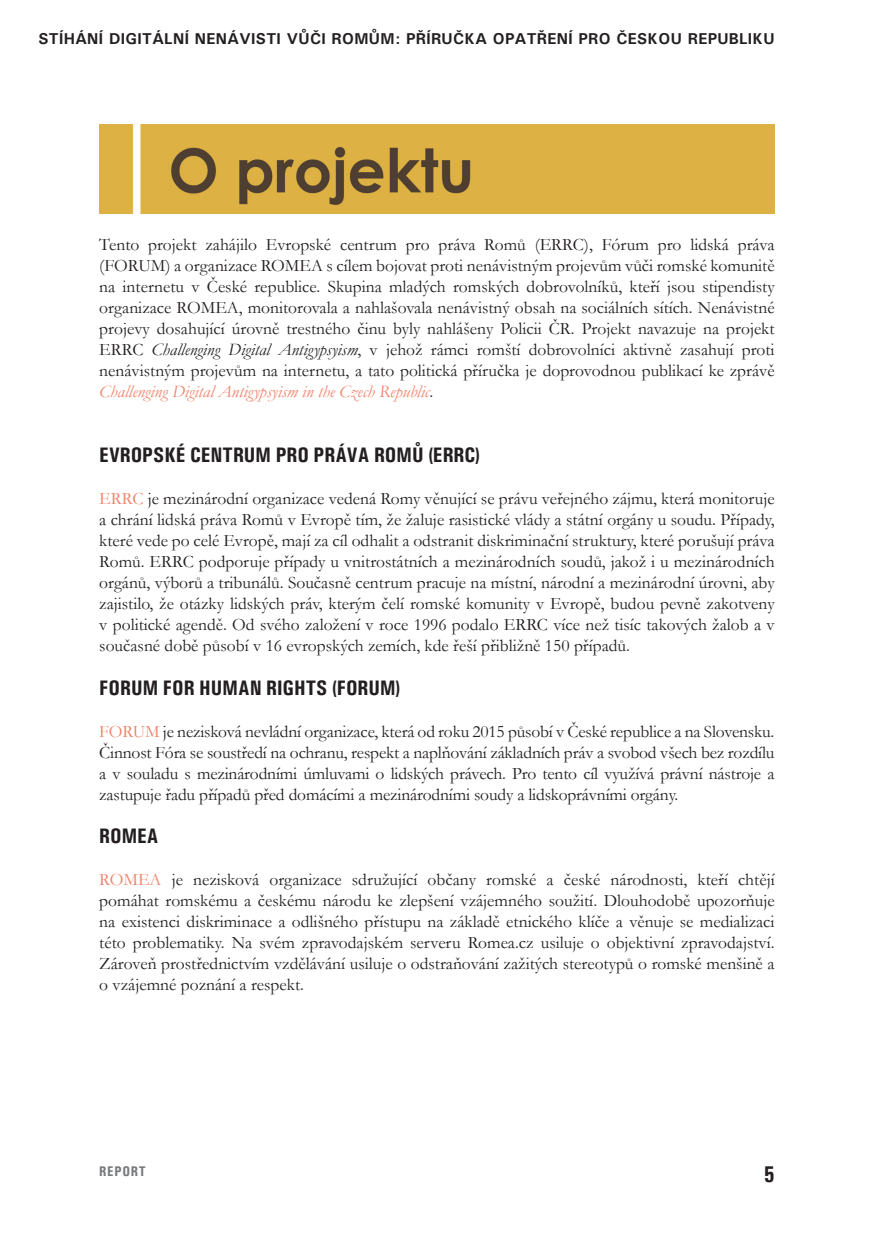
<style>
.page{position:relative;width:874px;height:1241px;background:#fff}
.page>*{position:absolute;margin:0;border:0;box-sizing:border-box;transform-origin:0 0}
.t1{font:700 condensed 22.75px "Univers";color:#231f20}
.t2{font:700 condensed 21px "Univers";color:#231f20}
.t3{font:17.5px/21px "Garamond";color:#231f20;text-align:justify}
.t4{font:700 15.75px "Univers";letter-spacing:.02em;color:#231f20}
.t5{font:700 condensed 14px "Univers";letter-spacing:.05em;color:#76787b}
.s1{font-style:italic}
.s2{font-style:italic;color:#f28068}
.s3{color:#f28068}
</style>
<div class="page">
<img style="left:99px;top:124px;width:675px;height:89px">
<p class="t4" style="left:38px;top:28px;width:737px">STÍHÁNÍ DIGITÁLNÍ NENÁVISTI VŮČI ROMŮM: PŘÍRUČKA OPATŘENÍ PRO ČESKOU REPUBLIKU</p>
<p class="t3" style="left:99px;top:233px;width:676px">Tento projekt zahájilo Evropské centrum pro práva Romů (ERRC), Fórum pro lidská práva (FORUM) a organizace ROMEA s cílem bojovat proti nenávistným projevům vůči romské komunitě na internetu v České republice. Skupina mladých romských dobrovolníků, kteří jsou stipendisty organizace ROMEA, monitorovala a nahlašovala nenávistný obsah na sociálních sítích. Nenávistné projevy dosahující úrovně trestného činu byly nahlášeny Policii ČR. Projekt navazuje na projekt ERRC <span class="s1">Challenging Digital Antigypsyism</span>, v jehož rámci romští dobrovolníci aktivně zasahují proti nenávistným projevům na internetu, a tato politická příručka je doprovodnou publikací ke zprávě <span class="s2">Challenging Digital Antigypsyism in the Czech Republic</span>.</p>
<p class="t2" style="left:99px;top:441px;width:382px">EVROPSKÉ CENTRUM PRO PRÁVA ROMŮ (ERRC)</p>
<p class="t3" style="left:99px;top:487px;width:676px"><span class="s3">ERRC</span> je mezinárodní organizace vedená Romy věnující se právu veřejného zájmu, která monitoruje a chrání lidská práva Romů v Evropě tím, že žaluje rasistické vlády a státní orgány u soudu. Případy, které vede po celé Evropě, mají za cíl odhalit a odstranit diskriminační struktury, které porušují práva Romů. ERRC podporuje případy u vnitrostátních a mezinárodních soudů, jakož i u mezinárodních orgánů, výborů a tribunálů. Současně centrum pracuje na místní, národní a mezinárodní úrovni, aby zajistilo, že otázky lidských práv, kterým čelí romské komunity v Evropě, budou pevně zakotveny v politické agendě. Od svého založení v roce 1996 podalo ERRC více než tisíc takových žalob a v současné době působí v 16 evropských zemích, kde řeší přibližně 150 případů.</p>
<p class="t2" style="left:99px;top:674px;width:260px">FORUM FOR HUMAN RIGHTS (FORUM</p>
<p class="t2" style="left:395px;top:674px;width:6px">)</p>
<p class="t3" style="left:99px;top:720px;width:676px"><span class="s3">FORUM</span> je nezisková nevládní organizace, která od roku 2015 působí v České republice a na Slovensku.<br>Činnost Fóra se soustředí na ochranu, respekt a naplňování základních práv a svobod všech bez rozdílu a v souladu s mezinárodními úmluvami o lidských právech. Pro tento cíl využívá právní nástroje a zastupuje řadu případů před domácími a mezinárodními soudy a lidskoprávními orgány.</p>
<p class="t2" style="left:99px;top:823px;width:24px">ROMEA</p>
<p class="t3" style="left:99px;top:868px;width:676px"><span class="s3">ROMEA</span> je nezisková organizace sdružující občany romské a české národnosti, kteří chtějí pomáhat romskému a českému národu ke zlepšení vzájemného soužití. Dlouhodobě upozorňuje na existenci diskriminace a odlišného přístupu na základě etnického klíče a věnuje se medializaci této problematiky. Na svém zpravodajském serveru Romea.cz usiluje o objektivní zpravodajství.<br>Zároveň prostřednictvím vzdělávání usiluje o odstraňování zažitých stereotypů o romské menšině a o vzájemné poznání a respekt.</p>
<p class="t5" style="left:99px;top:1162px;width:48px">REPORT</p>
<p class="t1" style="left:763px;top:1160px;width:12px">5</p>
</div>
